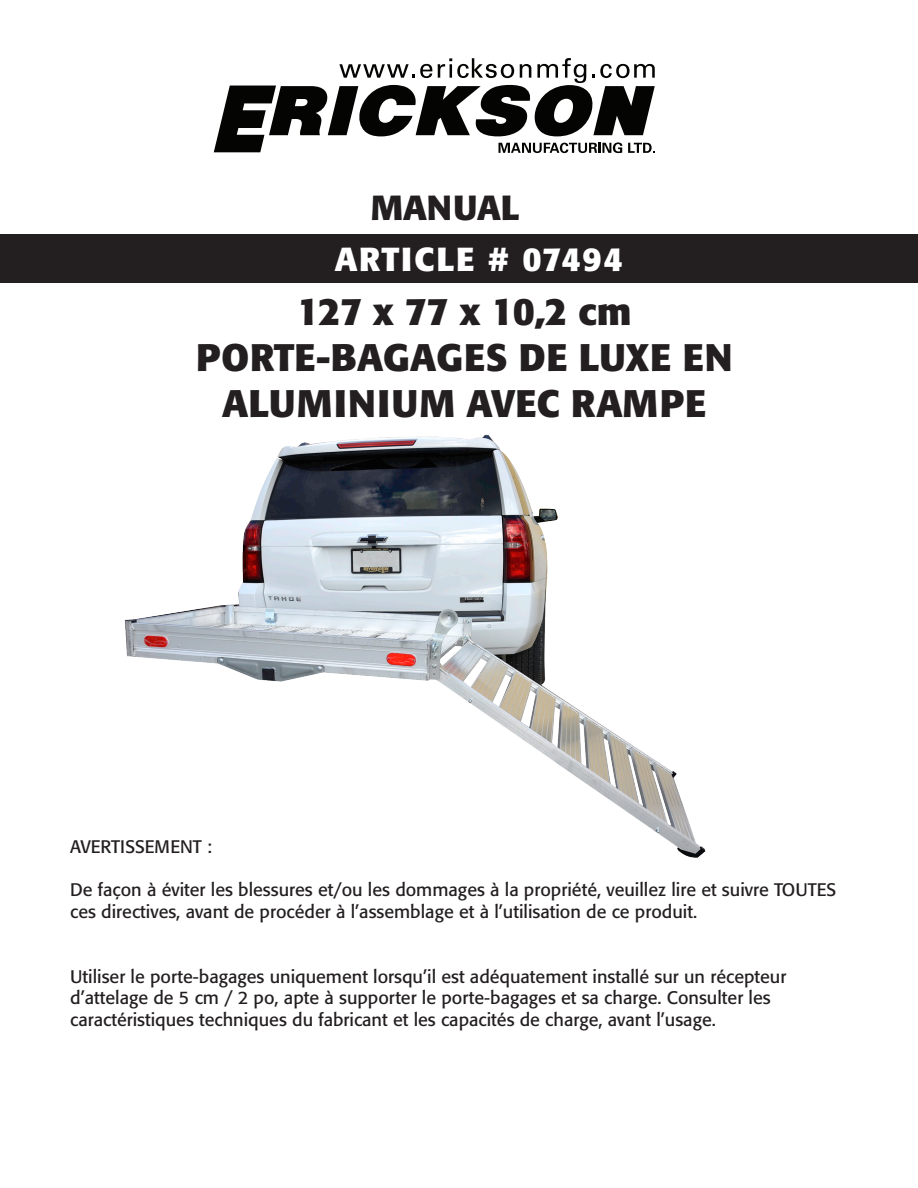
<style>
.page{position:relative;width:918px;height:1188px;background:#fff}
.page>*{position:absolute;margin:0;border:0;box-sizing:border-box;transform-origin:0 0}
.t1{font:700 37.95px/45.6px "Formata";color:#231f20;text-align:center}
.t2{font:700 34.5px "Formata";color:#231f20}
.t3{font:700 33px "Formata";letter-spacing:.05em;color:#fff}
.t4{font:18px/21.6px "Formata";color:#231f20}
</style>
<div class="page">
<svg style="left:214px;top:58px;width:441px;height:95px"></svg>
<div style="left:0;top:234px;width:918px;height:49px;background:#231f20"></div>
<img style="left:124px;top:434px;width:582px;height:424px">
<p class="t2" style="left:371px;top:186px;width:150px">MANUAL</p>
<p class="t3" style="left:335px;top:239px;width:289px">ARTICLE # 07494</p>
<p class="t1" style="left:297px;top:289px;width:336px">127 x 77 x 10,2 cm</p>
<p class="t1" style="left:196px;top:334px;width:538px">PORTE-BAGAGES DE LUXE EN<br>ALUMINIUM AVEC RAMPE</p>
<p class="t4" style="left:70px;top:836px;width:143px">AVERTISSEMENT :</p>
<p class="t4" style="left:70px;top:879px;width:768px">De façon à éviter les blessures et/ou les dommages à la propriété, veuillez lire et suivre TOUTES ces directives, avant de procéder à l’assemblage et à l’utilisation de ce produit.</p>
<p class="t4" style="left:70px;top:965px;width:718px">Utiliser le porte-bagages uniquement lorsqu’il est adéquatement installé sur un récepteur d’attelage de 5 cm / 2 po, apte à supporter le porte-bagages et sa charge. Consulter les caractéristiques techniques du fabricant et les capacités de charge, avant l’usage.</p>
</div>
